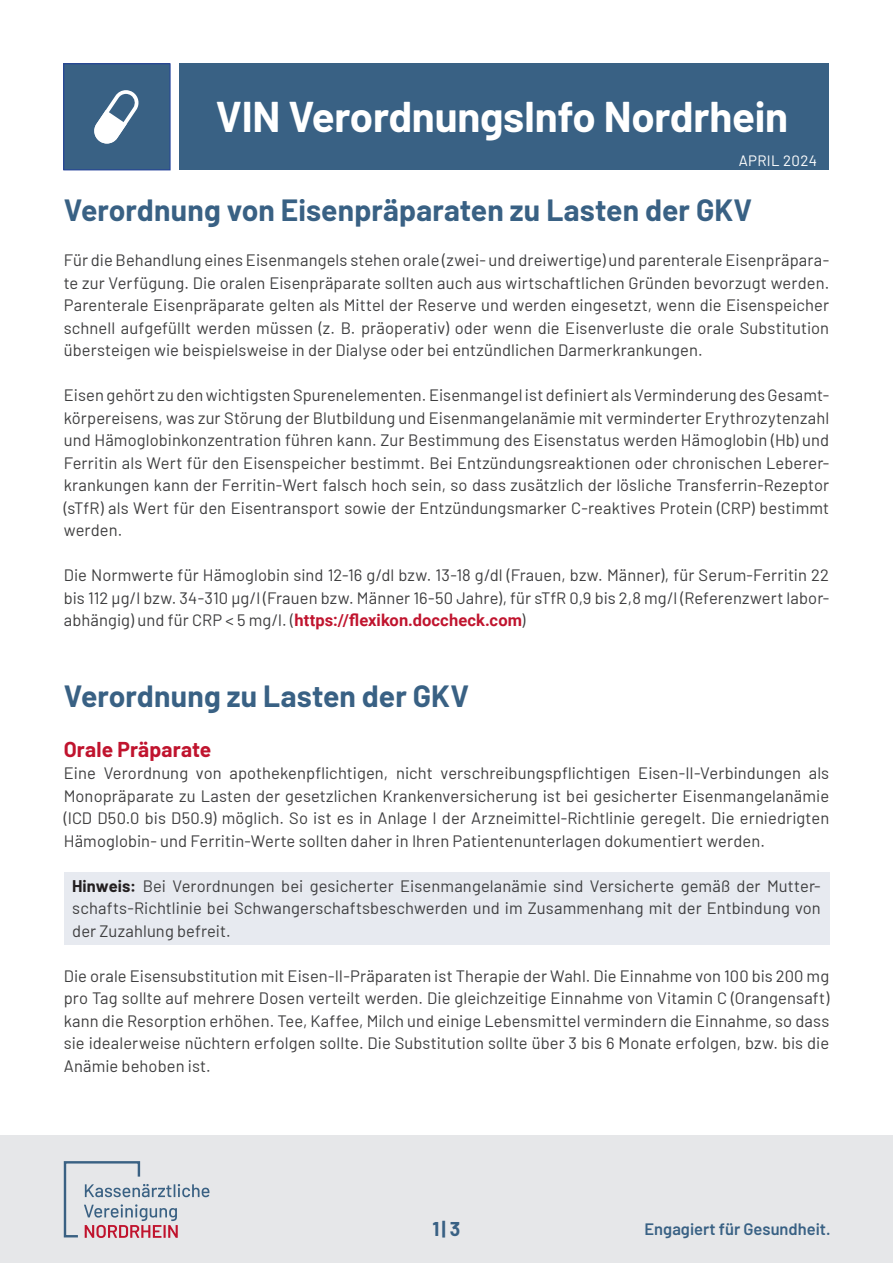
<style>
.page{position:relative;width:893px;height:1263px;background:#fff}
.page>*{position:absolute;margin:0;border:0;box-sizing:border-box;transform-origin:0 0}
.t1{font:700 42px "Barlow";letter-spacing:-.005em;color:#fff}
._1_0_-_Fließtext_-_11_15{font:700 30px "Barlow";letter-spacing:.005em;color:#396184}
._1_0_-_Fließtext_-_11_15-2{font:700 21px "Barlow";letter-spacing:.005em;color:#c0142e}
.t2{font:700 19.5px "Barlow";color:#396184}
._1_0_-_Fließtext_-_11_15-3{font:16.5px/22.5px "Barlow";letter-spacing:.005em;color:#3e3e3f;text-align:justify}
.t3{font:600 16.5px "Barlow";color:#396184}
.t4{font:15px "Barlow";letter-spacing:.02em;color:#fff}
.s1{font-family:"Roboto";font-weight:700;color:#c0142e}
.s2{font-weight:700;color:#231f20}
</style>
<div class="page">
<div style="left:180px;top:64px;width:649px;height:106px;background:#396184"></div>
<div style="left:64px;top:64px;width:106px;height:106px;background:#396184"></div>
<div style="left:64px;top:64px;width:106px;height:106px;border:1px solid #223f99"></div>
<svg style="left:94px;top:90px;width:45px;height:54px"></svg>
<div style="left:0;top:1135px;width:893px;height:128px;background:#e6e7e9"></div>
<svg style="left:64px;top:1161px;width:145px;height:77px"></svg>
<div style="left:65px;top:872px;width:765px;height:73px;background:#e7eaf0"></div>
<h1 class="t1" style="left:216px;top:86px;width:574px">VIN VerordnungsInfo Nordrhein</h1>
<p class="t4" style="left:739px;top:149px;width:80px">APRIL 2024</p>
<p class="_1_0_-_Fließtext_-_11_15" style="left:64px;top:188px;width:690px">Verordnung von Eisenpräparaten zu Lasten der GKV</p>
<p class="_1_0_-_Fließtext_-_11_15-3" style="left:64px;top:248px;width:767px">Für die Behandlung eines Eisenmangels stehen orale (zwei- und dreiwertige) und parenterale Eisenpräpara&shy;te zur Verfügung. Die oralen Eisenpräparate sollten auch aus wirtschaftlichen Gründen bevorzugt werden.<br>Parenterale Eisenpräparate gelten als Mittel der Reserve und werden eingesetzt, wenn die Eisenspeicher schnell aufgefüllt werden müssen (z. B. präoperativ) oder wenn die Eisenverluste die orale Substitution übersteigen wie beispielsweise in der Dialyse oder bei entzündlichen Darmerkrankungen.</p>
<p class="_1_0_-_Fließtext_-_11_15-3" style="left:64px;top:383px;width:767px">Eisen gehört zu den wichtigsten Spurenelementen. Eisenmangel ist definiert als Verminderung des Gesamt&shy;körpereisens, was zur Störung der Blutbildung und Eisenmangelanämie mit verminderter Erythrozytenzahl und Hämoglobinkonzentration führen kann. Zur Bestimmung des Eisenstatus werden Hämoglobin (Hb) und Ferritin als Wert für den Eisenspeicher bestimmt. Bei Entzündungsreaktionen oder chronischen Leberer&shy;krankungen kann der Ferritin-Wert falsch hoch sein, so dass zusätzlich der lösliche Transferrin-Rezeptor (sTfR) als Wert für den Eisentransport sowie der Entzündungsmarker C-reaktives Protein (CRP) bestimmt werden.</p>
<p class="_1_0_-_Fließtext_-_11_15-3" style="left:64px;top:563px;width:767px">Die Normwerte für Hämoglobin sind 12-16 g/dl bzw. 13-18 g/dl (Frauen, bzw. Männer), für Serum-Ferritin 22 bis 112 μg/l bzw. 34-310 µg/l (Frauen bzw. Männer 16-50 Jahre), für sTfR 0,9 bis 2,8 mg/l (Referenzwert labor&shy;abhängig) und für CRP &lt; 5 mg/l. (<span class="s1">https://flexikon.doccheck.com</span>)</p>
<p class="_1_0_-_Fließtext_-_11_15" style="left:64px;top:674px;width:407px">Verordnung zu Lasten der GKV</p>
<p class="_1_0_-_Fließtext_-_11_15-2" style="left:64px;top:734px;width:149px">Orale Präparate</p>
<p class="_1_0_-_Fließtext_-_11_15-3" style="left:64px;top:761px;width:767px">Eine Verordnung von apothekenpflichtigen, nicht verschreibungspflichtigen Eisen-II-Verbindungen als Monopräparate zu Lasten der gesetzlichen Krankenversicherung ist bei gesicherter Eisenmangelanämie (ICD D50.0 bis D50.9) möglich. So ist es in Anlage I der Arzneimittel-Richtlinie geregelt. Die erniedrigten Hämoglobin- und Ferritin-Werte sollten daher in Ihren Patientenunterlagen dokumentiert werden.</p>
<p class="_1_0_-_Fließtext_-_11_15-3" style="left:72px;top:873px;width:750px"><span class="s2">Hinweis:</span> Bei Verordnungen bei gesicherter Eisenmangelanämie sind Versicherte gemäß der Mutter&shy;schafts-Richtlinie bei Schwangerschaftsbeschwerden und im Zusammenhang mit der Entbindung von der Zuzahlung befreit.</p>
<p class="_1_0_-_Fließtext_-_11_15-3" style="left:64px;top:963px;width:767px">Die orale Eisensubstitution mit Eisen-II-Präparaten ist Therapie der Wahl. Die Einnahme von 100 bis 200 mg pro Tag sollte auf mehrere Dosen verteilt werden. Die gleichzeitige Einnahme von Vitamin C (Orangensaft) kann die Resorption erhöhen. Tee, Kaffee, Milch und einige Lebensmittel vermindern die Einnahme, so dass sie idealerweise nüchtern erfolgen sollte. Die Substitution sollte über 3 bis 6 Monate erfolgen, bzw. bis die Anämie behoben ist.</p>
<p class="t2" style="left:433px;top:1214px;width:29px">1| 3</p>
<p class="t3" style="left:645px;top:1217px;width:188px">Engagiert für Gesundheit.</p>
</div>
